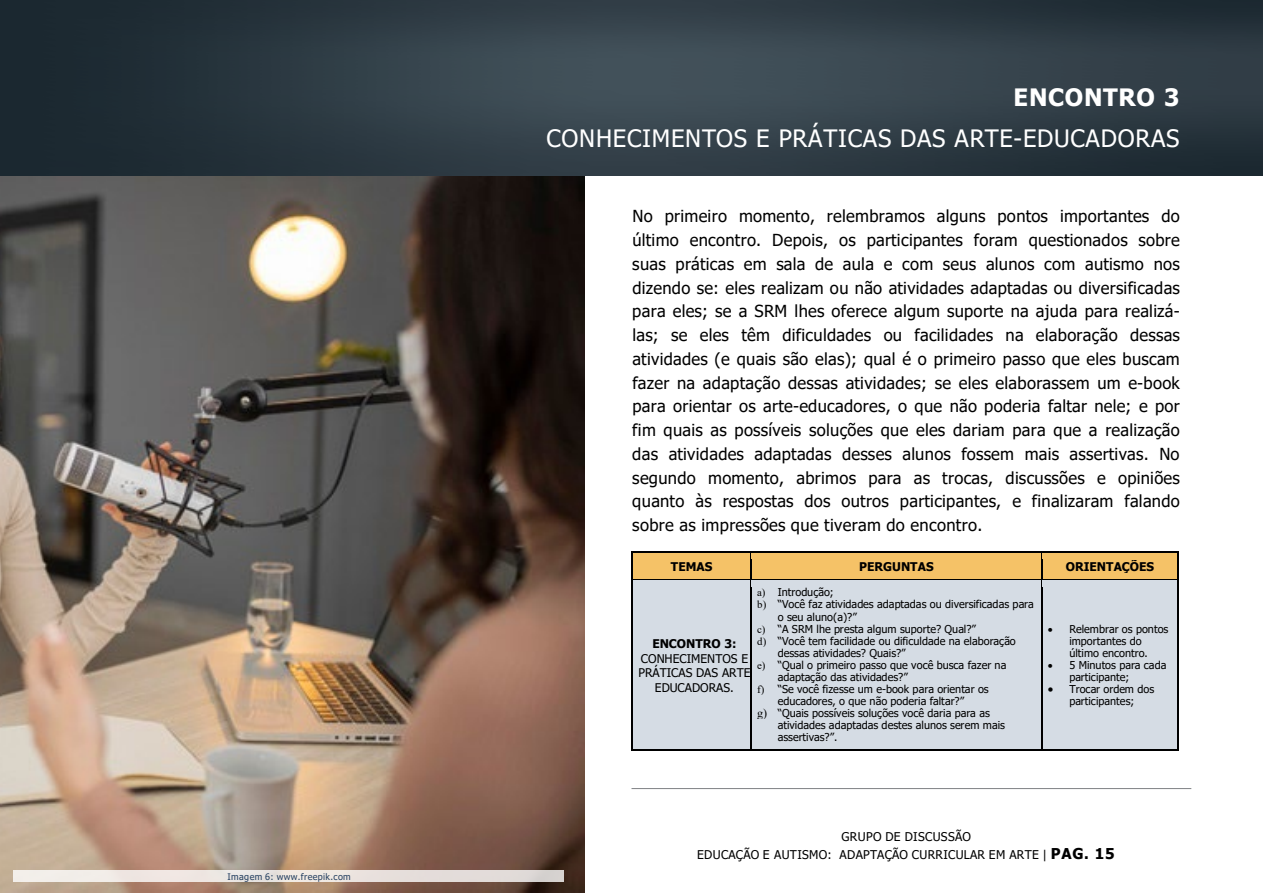
<style>
.page{position:relative;width:1263px;height:893px;background:#fff}
.page>*{position:absolute;margin:0;border:0;box-sizing:border-box;transform-origin:0 0}
.t1{font:24px "Tahoma";letter-spacing:.03em;color:#fff}
.t2{font:700 24px "Tahoma";letter-spacing:.025em;color:#fff}
.t3{font:16.5px/23.7px "Tahoma";letter-spacing:.02em;color:#000;text-align:justify}
.t4{font:12px/14.5px "Tahoma";letter-spacing:.015em;color:#000;text-align:center}
.t5{font:700 12px "Tahoma";color:#000}
.t6{font:10.8px/12px "Tahoma";color:#000;text-align:center}
.t7{font:9px "Tahoma";letter-spacing:.04em;color:#254061}
.s1{font-family:"Times New Roman"}
.s2{font-family:"Times New Roman";font-size:12px}
.s3{font-weight:700}
.s4{font-weight:700;font-size:15px}
</style>
<div class="page">
<img style="left:0;top:176px;width:584px;height:717px">
<div style="left:14px;top:869px;width:550px;height:12px;background:#fff;opacity:.8"></div>
<img style="left:0;top:0;width:1263px;height:175px">
<hr style="left:631px;top:788px;width:560px;height:1px;background:#808285">
<div style="left:633px;top:553px;width:117px;height:26px;background:#f5c267"></div>
<div style="left:757px;top:559px;width:279px;height:14px;background:#f5c267"></div>
<div style="left:1042px;top:553px;width:136px;height:26px;background:#f5c267"></div>
<svg style="left:631px;top:552px;width:2px;height:7px"></svg>
<hr style="left:633px;top:552px;width:117px;height:1px;background:#000">
<svg style="left:750px;top:552px;width:2px;height:7px"></svg>
<hr style="left:752px;top:552px;width:289px;height:1px;background:#000">
<div style="left:752px;top:553px;width:289px;height:6px;background:#f5c267"></div>
<hr style="left:1042px;top:552px;width:136px;height:1px;background:#000">
<hr style="left:631px;top:559px;width:2px;height:20px;background:#000">
<div style="left:751px;top:573px;width:291px;height:6px;background:#f5c267"></div>
<hr style="left:750px;top:559px;width:2px;height:20px;background:#000">
<div style="left:633px;top:581px;width:117px;height:168px;background:#d5dce4"></div>
<div style="left:752px;top:581px;width:289px;height:168px;background:#d5dce4"></div>
<div style="left:1042px;top:581px;width:136px;height:168px;background:#d5dce4"></div>
<svg style="left:631px;top:579px;width:2px;height:8px"></svg>
<hr style="left:633px;top:579px;width:117px;height:2px;background:#000">
<svg style="left:750px;top:579px;width:2px;height:8px"></svg>
<hr style="left:752px;top:579px;width:289px;height:2px;background:#000">
<svg style="left:1041px;top:552px;width:1px;height:35px"></svg>
<hr style="left:1042px;top:579px;width:136px;height:2px;background:#000">
<svg style="left:1178px;top:552px;width:1px;height:35px"></svg>
<hr style="left:631px;top:587px;width:2px;height:162px;background:#000">
<hr style="left:633px;top:749px;width:117px;height:1px;background:#000">
<hr style="left:750px;top:587px;width:2px;height:162px;background:#000">
<hr style="left:752px;top:749px;width:289px;height:1px;background:#000">
<hr style="left:1041px;top:587px;width:1px;height:162px;background:#000">
<hr style="left:1042px;top:749px;width:136px;height:1px;background:#000">
<hr style="left:1178px;top:587px;width:1px;height:162px;background:#000">
<p class="t7" style="left:228px;top:870px;width:125px">Imagem 6: www.freepik.com</p>
<p class="t2" style="left:1014px;top:80px;width:167px">ENCONTRO 3</p>
<p class="t1" style="left:546px;top:123px;width:634px">CONHECIMENTOS E PRÁTICAS DAS ARTE-EDUCADORAS</p>
<p class="t3" style="left:632px;top:205px;width:549px">No primeiro momento, relembramos alguns pontos importantes do último encontro. Depois, os participantes foram questionados sobre suas práticas em sala de aula e com seus alunos com autismo nos dizendo se: eles realizam ou não atividades adaptadas ou diversificadas para eles; se a SRM lhes oferece algum suporte na ajuda para realizá&shy;las; se eles têm dificuldades ou facilidades na elaboração dessas atividades (e quais são elas); qual é o primeiro passo que eles buscam fazer na adaptação dessas atividades; se eles elaborassem um e-book para orientar os arte-educadores, o que não poderia faltar nele; e por fim quais as possíveis soluções que eles dariam para que a realização das atividades adaptadas desses alunos fossem mais assertivas. No segundo momento, abrimos para as trocas, discussões e opiniões quanto às respostas dos outros participantes, e finalizaram falando sobre as impressões que tiveram do encontro.</p>
<p class="t5" style="left:671px;top:558px;width:43px">TEMAS</p>
<p class="t5" style="left:859px;top:558px;width:76px">PERGUNTAS</p>
<p class="t5" style="left:1066px;top:558px;width:90px">ORIENTAÇÕES</p>
<p class="t6" style="left:757px;top:587px;width:78px"><span class="s1">a)</span> Introdução;</p>
<p class="t6" style="left:757px;top:599px;width:278px"><span class="s1">b)</span> “Você faz atividades adaptadas ou diversificadas para</p>
<p class="t6" style="left:778px;top:611px;width:81px">o seu aluno(a)?”</p>
<p class="t6" style="left:757px;top:623px;width:220px"><span class="s1">c)</span> “A SRM lhe presta algum suporte? Qual?”</p>
<p class="t6" style="left:757px;top:635px;width:260px"><span class="s1">d)</span> “Você tem facilidade ou dificuldade na elaboração</p>
<p class="t6" style="left:778px;top:647px;width:129px">dessas atividades? Quais?”</p>
<p class="t6" style="left:757px;top:659px;width:251px"><span class="s1">e)</span> “Qual o primeiro passo que você busca fazer na</p>
<p class="t6" style="left:778px;top:671px;width:131px">adaptação das atividades?”</p>
<p class="t6" style="left:757px;top:683px;width:233px"><span class="s1">f)</span> “Se você fizesse um e-book para orientar os</p>
<p class="t6" style="left:778px;top:695px;width:188px">educadores, o que não poderia faltar?”</p>
<p class="t6" style="left:757px;top:707px;width:234px"><span class="s2">g)</span> “Quais possíveis soluções você daria para as</p>
<p class="t6" style="left:778px;top:720px;width:229px">atividades adaptadas destes alunos serem mais</p>
<p class="t6" style="left:778px;top:732px;width:61px">assertivas?”.</p>
<p class="t4" style="left:638px;top:637px;width:114px"><span class="s3">ENCONTRO 3:<br></span>CONHECIMENTOS E<br>PRÁTICAS DAS ARTE<br>EDUCADORAS.</p>
<p class="t6" style="left:1048px;top:623px;width:122px">• Relembrar os pontos importantes do<br>último encontro.</p>
<p class="t6" style="left:1069px;top:659px;width:98px;text-align:left;text-indent:-22px">• 5 Minutos para cada participante;</p>
<p class="t6" style="left:1048px;top:683px;width:108px">• Trocar ordem dos participantes;</p>
<p class="t4" style="left:841px;top:830px;width:131px">GRUPO DE DISCUSSÃO</p>
<p class="t4" style="left:697px;top:848px;width:419px">EDUCAÇÃO E AUTISMO: ADAPTAÇÃO CURRICULAR EM ARTE | <span class="s4">PAG. 15</span></p>
</div>
